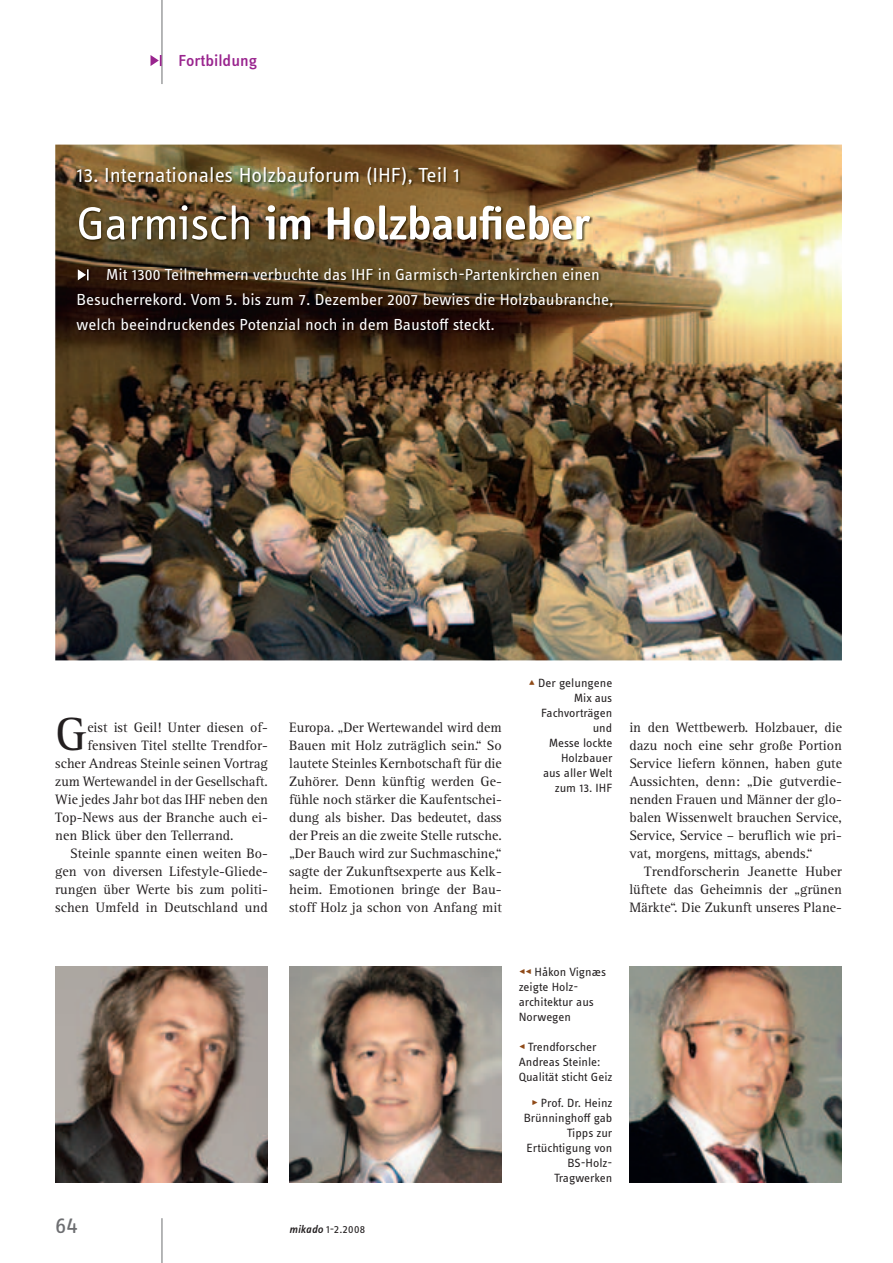
<style>
.page{position:relative;width:893px;height:1263px;background:#fff}
.page>*{position:absolute;margin:0;border:0;box-sizing:border-box;transform-origin:0 0}
.t1{font:48.15px "Rotis Serif Pro";color:#231f20}
.t2{font:600 48px "Info OT Disp";color:#fff;scale:1.05 1}
.t3{font:24px "Info OT Text";color:#6d6e71;scale:1.05 1}
.t4{font:21px "Info OT Text";color:#fff;scale:1.05 1}
.t5{font:16.5px/24.8px "Info OT Text";color:#fff;scale:1.05 1}
.t6{font:500 16.5px "Info OT Text";color:#99248e;scale:1.05 1}
.t7{font:14.1px/18px "Rotis Serif Pro";color:#231f20;text-align:justify}
.t8{font:12.3px/15px "Info OT Text";color:#231f20;text-align:right;scale:1.05 1}
.t9{font:11.4px "Info OT Text";color:#231f20;scale:1.05 1}
.s1{font-weight:400}
.s2{color:#8f4a18}
.s3{font-weight:500;font-style:italic}
</style>
<div class="page">
<hr style="left:162px;top:1218px;width:1px;height:45px;background:#6d6e71">
<hr style="left:162px;top:0;width:1px;height:84px;background:#6d6e71">
<svg style="left:151px;top:55px;width:11px;height:11px"></svg>
<img style="left:55px;top:966px;width:213px;height:216px">
<img style="left:629px;top:966px;width:213px;height:216px">
<img style="left:55px;top:145px;width:787px;height:515px">
<img style="left:77px;top:167px;width:515px;height:75px">
<img style="left:76px;top:268px;width:539px;height:64px">
<svg style="left:78px;top:269px;width:11px;height:11px"></svg>
<img style="left:289px;top:966px;width:213px;height:216px">
<p class="t6" style="left:179px;top:54px;width:76px">Fortbildung</p>
<h3 class="t4" style="left:77px;top:167px;width:367px">13. Internationales Holzbauforum (IHF), Teil 1</h3>
<h2 class="t2" style="left:77px;top:205px;width:491px"><span class="s1">Garmisch</span> im Holzbaufieber</h2>
<p class="t5" style="left:77px;top:264px;width:513px;text-indent:29px">Mit 1300 Teilnehmern verbuchte das IHF in Garmisch-Partenkirchen einen<br>Besucherrekord. Vom 5. bis zum 7. Dezember 2007 bewies die Holzbaubranche, welch beeindruckendes Potenzial noch in dem Baustoff steckt.</p>
<h1 class="t1" style="left:55px;top:716px;width:34px">G</h1>
<p class="t7" style="left:87px;top:719px;width:182px">eist ist Geil! Unter diesen of-</p>
<p class="t7" style="left:87px;top:737px;width:182px">fensiven Titel stellte Trendfor-</p>
<p class="t7" style="left:55px;top:755px;width:214px">scher Andreas Steinle seinen Vortrag</p>
<p class="t7" style="left:55px;top:773px;width:214px">zum Wertewandel in der Gesellschaft.</p>
<p class="t7" style="left:55px;top:791px;width:214px">Wie jedes Jahr bot das IHF neben den</p>
<p class="t7" style="left:55px;top:809px;width:214px">Top-News aus der Branche auch ei-</p>
<p class="t7" style="left:55px;top:827px;width:180px">nen Blick über den Tellerrand.</p>
<p class="t7" style="left:70px;top:845px;width:199px">Steinle spannte einen weiten Bo-</p>
<p class="t7" style="left:55px;top:863px;width:214px">gen von diversen Lifestyle-Gliede-</p>
<p class="t7" style="left:55px;top:881px;width:214px">rungen über Werte bis zum politi-</p>
<p class="t7" style="left:55px;top:899px;width:214px">schen Umfeld in Deutschland und</p>
<p class="t8" style="left:529px;top:676px;width:81px"><span class="s2">▴</span> Der gelungene<br>Mix aus<br>Fachvorträgen und<br>Messe lockte<br>Holzbauer<br>aus aller Welt zum 13. IHF</p>
<p class="t7" style="left:289px;top:719px;width:214px">Europa. „Der Wertewandel wird dem Bauen mit Holz zuträglich sein.“ So lautete Steinles Kernbotschaft für die Zuhörer. Denn künftig werden Ge&shy;fühle noch stärker die Kaufentschei&shy;dung als bisher. Das bedeutet, dass der Preis an die zweite Stelle rutsche. „Der Bauch wird zur Suchmaschine,“ sagte der Zukunftsexperte aus Kelk&shy;heim. Emotionen bringe der Bau&shy;stoff Holz ja schon von Anfang mit</p>
<p class="t7" style="left:629px;top:719px;width:214px">in den Wettbewerb. Holzbauer, die dazu noch eine sehr große Portion Service liefern können, haben gute Aussichten, denn: „Die gutverdie&shy;nenden Frauen und Männer der glo&shy;balen Wissenwelt brauchen Service, Service, Service – beruflich wie pri&shy;vat, morgens, mittags, abends.“</p>
<p class="t7" style="left:629px;top:863px;width:214px;text-indent:15px">Trendforscherin Jeanette Huber lüftete das Geheimnis der „grünen Märkte“. Die Zukunft unseres Plane-</p>
<p class="t8" style="left:519px;top:965px;width:85px;text-align:left"><span class="s2">◂◂</span> Håkon Vignæs zeigte Holz&shy;architektur aus<br>Norwegen</p>
<p class="t8" style="left:519px;top:1040px;width:91px;text-align:left"><span class="s2">◂</span> Trendforscher<br>Andreas Steinle:<br>Qualität sticht Geiz</p>
<p class="t8" style="left:524px;top:1096px;width:86px"><span class="s2">▸</span> Prof. Dr. Heinz<br>Brünninghoff gab<br>Tipps zur<br>Ertüchtigung von<br>BS-Holz-<br>Tragwerken</p>
<h3 class="t3" style="left:55px;top:1216px;width:23px">64</h3>
<p class="t9" style="left:289px;top:1225px;width:74px"><span class="s3">mikado</span> 1-2.2008</p>
</div>
